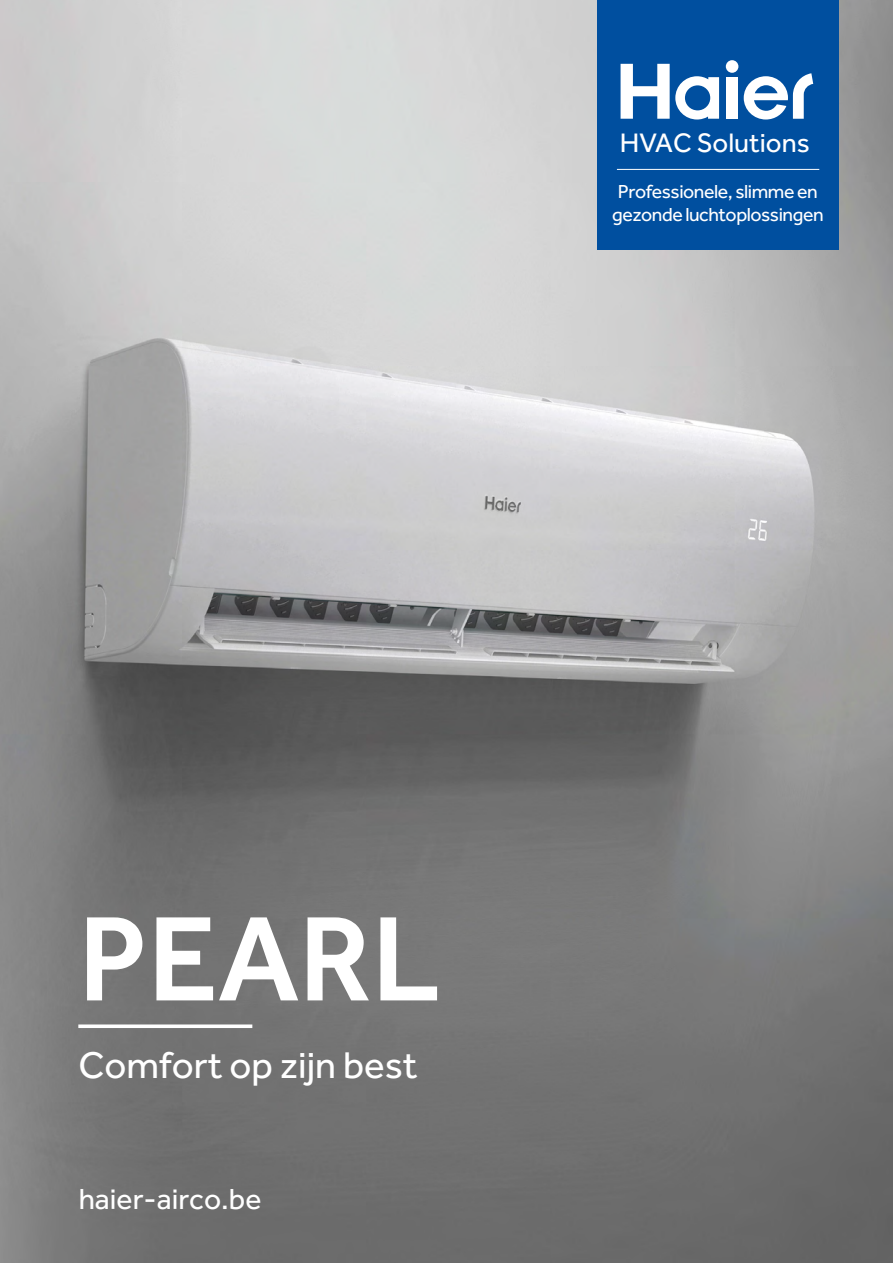
<style>
.page{position:relative;width:893px;height:1263px;background:#fff}
.page>*{position:absolute;margin:0;border:0;box-sizing:border-box;transform-origin:0 0}
.t1{font:500 124.35px "Effra";color:#fff}
.t2{font:38.4px "Effra";color:#fff}
.t3{font:30px "Effra";color:#fff}
.t4{font:27.6px "Effra";color:#fff}
.t5{font:19.5px/23.4px "Effra";letter-spacing:-.025em;color:#fff}
</style>
<div class="page">
<img style="left:0;top:0;width:893px;height:1263px">
<svg style="left:78px;top:1024px;width:174px;height:4px"></svg>
<div style="left:597px;top:0;width:242px;height:250px;background:#004f9f"></div>
<div style="left:726px;top:77px;width:12px;height:42px;background:#fff"></div>
<div style="left:726px;top:60px;width:12px;height:13px;background:#fff;border-radius:50%"></div>
<svg style="left:621px;top:64px;width:98px;height:56px"></svg>
<svg style="left:744px;top:73px;width:69px;height:47px"></svg>
<hr style="left:617px;top:169px;width:202px;height:1px;background:#fff">
<h3 class="t4" style="left:620px;top:127px;width:191px">HVAC Solutions</h3>
<p class="t5" style="left:612px;top:179px;width:213px">Professionele, slimme en gezonde luchtoplossingen</p>
<h1 class="t1" style="left:78px;top:885px;width:364px">PEARL</h1>
<h2 class="t2" style="left:78px;top:1042px;width:341px">Comfort op zijn best</h2>
<h3 class="t3" style="left:79px;top:1181px;width:184px">haier-airco.be</h3>
</div>
